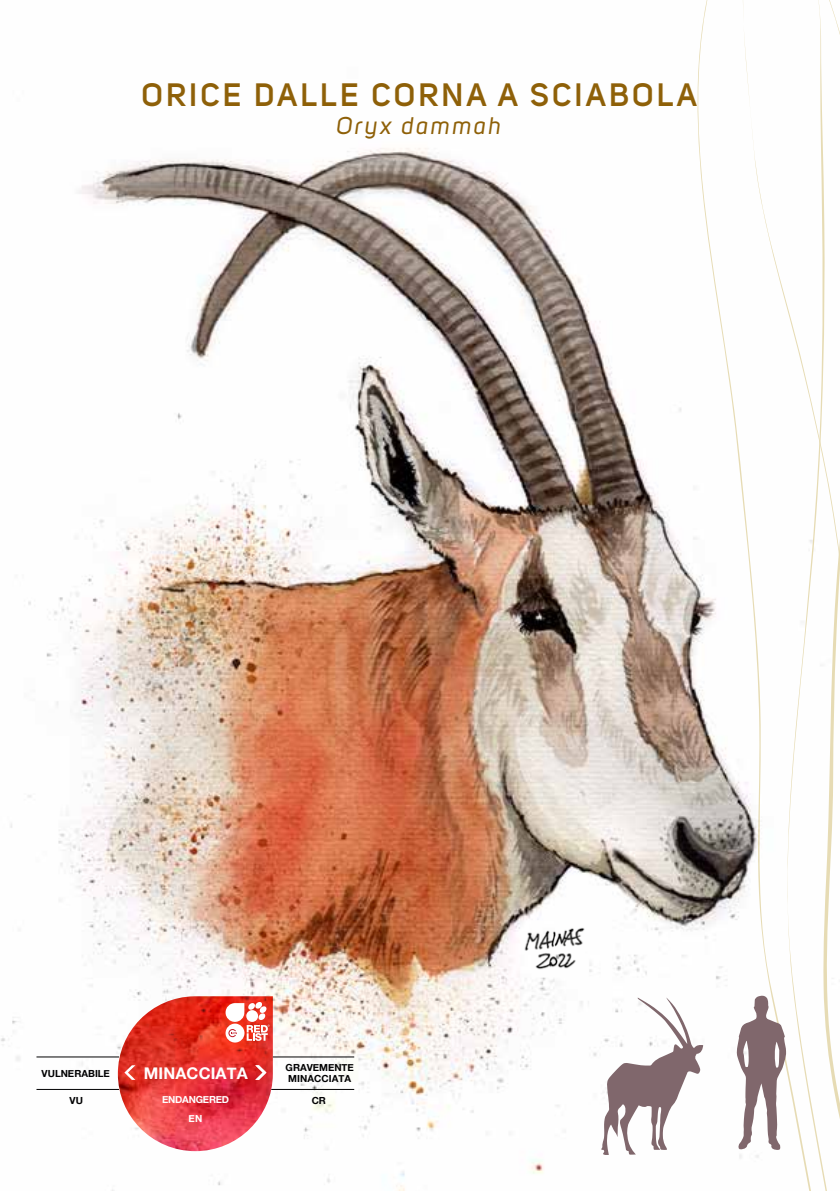
<style>
.page{position:relative;width:840px;height:1191px;background:#fff}
.page>*{position:absolute;margin:0;border:0;box-sizing:border-box;transform-origin:0 0}
.t1{font:600 32px "Uni Sans";letter-spacing:.1em;color:#8e6008}
.t2{font:italic 24px "Uni Sans";letter-spacing:.1em;color:#8e6008}
.t3{font:700 16.2px "Helvetica Neue";letter-spacing:.005em;color:#fff}
.t4{font:700 9.8px/10.8px "Helvetica Neue";color:#020203}
.t5{font:700 9.8px/18.4px "Helvetica Neue";letter-spacing:-.025em;color:#fff;text-align:center}
</style>
<div class="page">
<img style="left:1px;top:148px;width:696px;height:1042px">
<svg style="left:822px;top:0;width:15px;height:1191px"></svg>
<svg style="left:822px;top:24px;width:17px;height:750px"></svg>
<svg style="left:697px;top:0;width:125px;height:1191px"></svg>
<svg style="left:736px;top:995px;width:49px;height:155px"></svg>
<svg style="left:601px;top:997px;width:101px;height:158px"></svg>
<img style="left:118px;top:996px;width:155px;height:155px">
<div style="left:225px;top:1023px;width:19px;height:19px;background:#fff;border-radius:50%"></div>
<svg style="left:225px;top:1002px;width:44px;height:39px"></svg>
<hr style="left:273px;top:1056px;width:81px;height:1px;background:#020203">
<hr style="left:36px;top:1056px;width:83px;height:1px;background:#020203">
<hr style="left:271px;top:1089px;width:83px;height:1px;background:#020203">
<hr style="left:36px;top:1089px;width:83px;height:1px;background:#020203">
<svg style="left:255px;top:1065px;width:11px;height:14px"></svg>
<svg style="left:124px;top:1065px;width:11px;height:14px"></svg>
<img style="left:518px;top:924px;width:73px;height:52px">
<h1 class="t1" style="left:141px;top:75px;width:556px">ORICE DALLE CORNA A SCIABOLA</h1>
<h2 class="t2" style="left:336px;top:111px;width:166px">Oryx dammah</h2>
<p class="t4" style="left:42px;top:1068px;width:70px">VULNERABILE</p>
<p class="t4" style="left:69px;top:1095px;width:15px">VU</p>
<h3 class="t3" style="left:144px;top:1060px;width:105px">MINACCIATA</h3>
<p class="t5" style="left:162px;top:1091px;width:69px">ENDANGERED<br>EN</p>
<p class="t4" style="left:285px;top:1062px;width:70px">GRAVEMENTE<br>MINACCIATA</p>
<p class="t4" style="left:311px;top:1095px;width:16px">CR</p>
</div>
